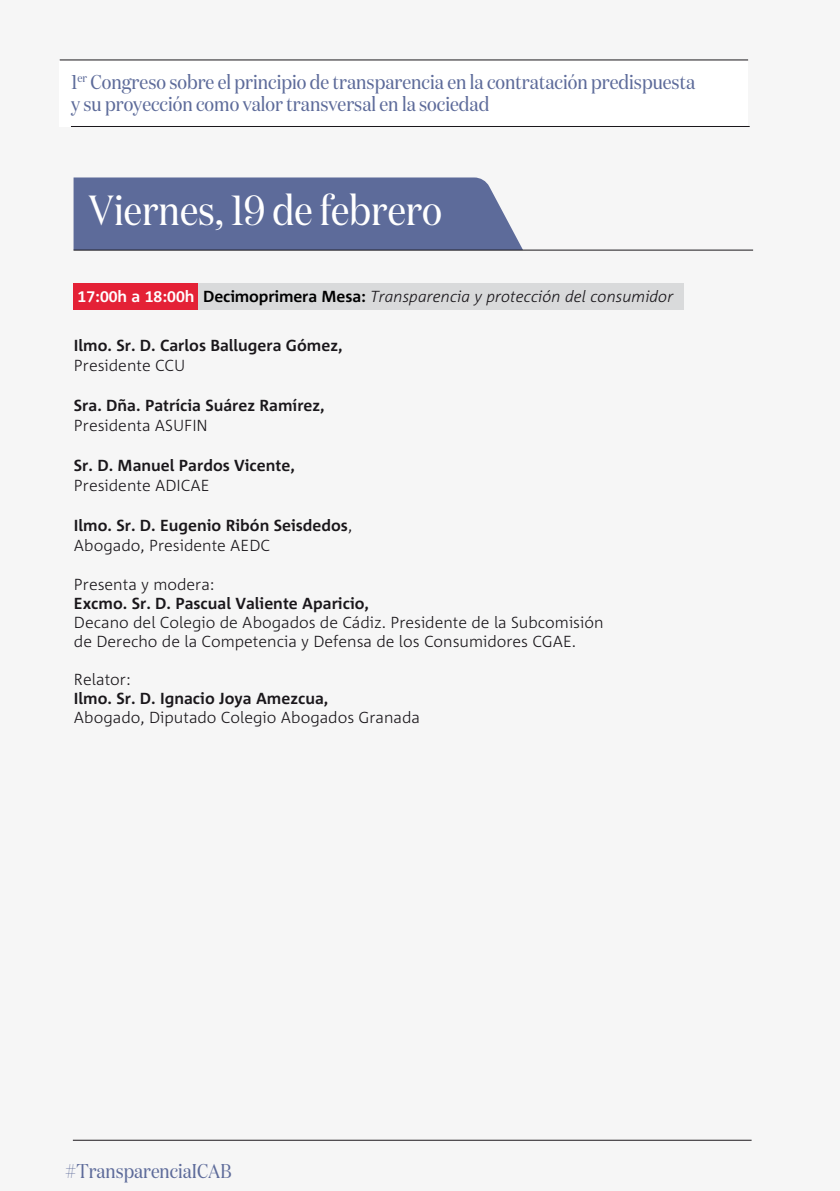
<style>
.page{position:relative;width:840px;height:1191px;background:#fff}
.page>*{position:absolute;margin:0;border:0;box-sizing:border-box;transform-origin:0 0}
.t1{font:42px "Domaine Disp Nar";color:#fff}
.t2{font:20px/22px "Domaine Disp Nar";color:#5d6b9a}
.t3{font:300 16px/19px "Corpid";color:#1a171b}
.t4{font:700 16px/20px "Corpid";color:#1a171b}
.t5{font:italic 300 16px "Corpid";color:#1a171b}
.s1{font-weight:700;font-style:normal;color:#fff}
.s2{font-weight:700;font-style:normal;color:#000}
.s3{font-weight:300}
</style>
<div class="page">
<div style="left:0;top:0;width:839px;height:1191px;background:#f6f6f6"></div>
<div style="left:60px;top:60px;width:687px;height:66px;background:#fff"></div>
<hr style="left:60px;top:60px;width:687px;height:1px;background:#1a171b">
<hr style="left:71px;top:126px;width:678px;height:1px;background:#1a171b">
<svg style="left:73px;top:177px;width:450px;height:73px;background:#64719e"></svg>
<hr style="left:73px;top:250px;width:679px;height:1px;background:#1a171b">
<div style="left:73px;top:283px;width:131px;height:26px;background:#e42136"></div>
<div style="left:198px;top:283px;width:485px;height:26px;background:#d9dadb"></div>
<hr style="left:73px;top:1139px;width:678px;height:1px;background:#1a171b">
<p class="t2" style="left:71px;top:71px;width:625px">1<sup>er</sup> Congreso sobre el principio de transparencia en la contratación predispuesta y su proyección como valor transversal en la sociedad</p>
<h1 class="t1" style="left:88px;top:185px;width:355px">Viernes, 19 de febrero</h1>
<p class="t5" style="left:77px;top:286px;width:597px"><span class="s1">17:00h a 18:00h</span> <span class="s2">Decimoprimera Mesa:</span> Transparencia y protección del consumidor</p>
<p class="t4" style="left:74px;top:335px;width:270px">Ilmo. Sr. D. Carlos Ballugera Gómez,</p>
<p class="t3" style="left:74px;top:355px;width:113px">Presidente CCU</p>
<p class="t4" style="left:74px;top:395px;width:252px">Sra. Dña. Patrícia Suárez Ramírez,</p>
<p class="t3" style="left:74px;top:415px;width:135px">Presidenta ASUFIN</p>
<p class="t4" style="left:74px;top:455px;width:222px">Sr. D. Manuel Pardos Vicente,</p>
<p class="t3" style="left:74px;top:475px;width:137px">Presidente ADICAE</p>
<p class="t4" style="left:74px;top:515px;width:280px">Ilmo. Sr. D. Eugenio Ribón Seisdedos<span class="s3">,<br>Abogado, Presidente AEDC</span></p>
<p class="t3" style="left:74px;top:574px;width:142px">Presenta y modera:</p>
<p class="t4" style="left:74px;top:593px;width:296px">Excmo. Sr. D. Pascual Valiente Aparicio,</p>
<p class="t3" style="left:74px;top:612px;width:531px">Decano del Colegio de Abogados de Cádiz. Presidente de la Subcomisión de Derecho de la Competencia y Defensa de los Consumidores CGAE.</p>
<p class="t3" style="left:74px;top:669px;width:58px">Relator:</p>
<p class="t4" style="left:74px;top:687px;width:256px">Ilmo. Sr. D. Ignacio Joya Amezcua,</p>
<p class="t3" style="left:74px;top:707px;width:347px">Abogado, Diputado Colegio Abogados Granada</p>
<p class="t2" style="left:65px;top:1159px;width:168px">#TransparenciaICAB</p>
</div>
